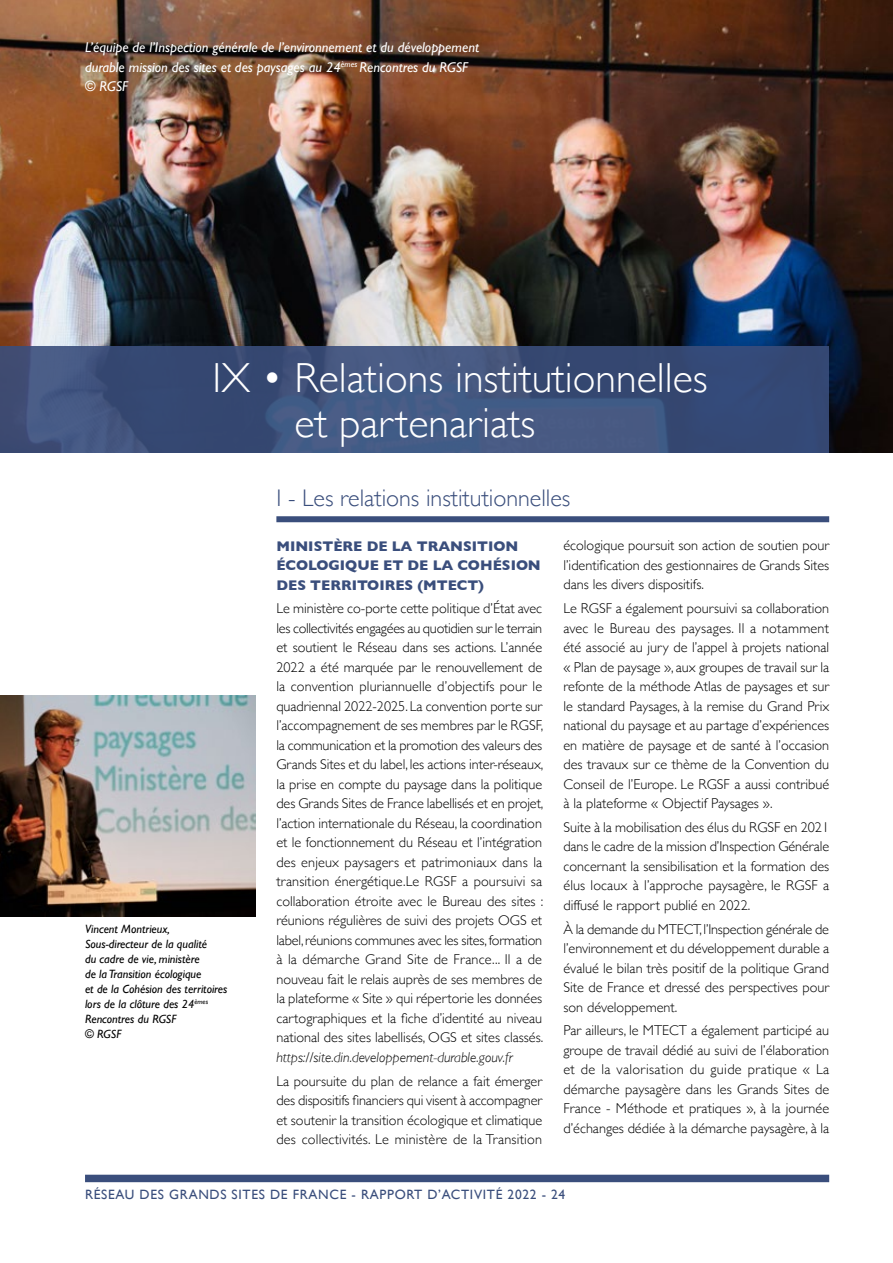
<style>
.page{position:relative;width:893px;height:1263px;background:#fff}
.page>*{position:absolute;margin:0;border:0;box-sizing:border-box;transform-origin:0 0}
.t1{font:300 42px/45px "Gill Sans";color:#fff}
.t2{font:300 24px "Gill Sans";color:#3a4e7c}
.t3{font:300 14.25px/19.5px "Gill Sans";color:#000;text-align:justify}
.t4{font:italic 14.25px/19.5px "Gill Sans";color:#fff}
.t5{font:700 14.25px/19.5px "Gill Sans";color:#3a4e7c}
.t6{font:italic 300 14.25px "Gill Sans";color:#000}
.t7{font:13.5px "Gill Sans";letter-spacing:.05em;color:#3a4e7c}
.t8{font:italic 12px/15px "Gill Sans";color:#000}
</style>
<div class="page">
<img style="left:0;top:0;width:893px;height:453px">
<div style="left:85px;top:1175px;width:744px;height:7px;background:#3a4e7c"></div>
<div style="left:276px;top:516px;width:553px;height:6px;background:#3a4e7c"></div>
<div style="left:0;top:347px;width:829px;height:106px;background:linear-gradient(to right,#41537c,#394e7a)"></div>
<img style="left:0;top:695px;width:255px;height:221px">
<p class="t4" style="left:85px;top:38px;width:395px">L’équipe de l’Inspection générale de l’environnement et du développement durable mission des sites et des paysages au 24<sup>èmes</sup> Rencontres du RGSF © RGSF</p>
<h1 class="t1" style="left:295px;top:353px;width:415px;text-indent:-82px">IX • Relations institutionnelles et partenariats</h1>
<p class="t8" style="left:85px;top:922px;width:144px">Vincent Montrieux,<br>Sous-directeur de la qualité<br>du cadre de vie, ministère<br>de la Transition écologique<br>et de la Cohésion des territoires lors de la clôture des 24<sup>èmes<br></sup>Rencontres du RGSF<br>© RGSF</p>
<h2 class="t2" style="left:276px;top:479px;width:296px">I - Les relations institutionnelles</h2>
<p class="t5" style="left:276px;top:536px;width:266px">MINISTÈRE DE LA TRANSITION<br>ÉCOLOGIQUE ET DE LA COHÉSION<br>DES TERRITOIRES (MTECT)</p>
<p class="t3" style="left:276px;top:598px;width:269px">Le ministère co-porte cette politique d’État avec les collectivités engagées au quotidien sur le terrain et soutient le Réseau dans ses actions. L’année 2022 a été marquée par le renouvellement de la convention pluriannuelle d’objectifs pour le quadriennal 2022-2025. La convention porte sur l’accompagnement de ses membres par le RGSF, la communication et la promotion des valeurs des Grands Sites et du label, les actions inter-réseaux, la prise en compte du paysage dans la politique des Grands Sites de France labellisés et en projet, l’action internationale du Réseau, la coordination et le fonctionnement du Réseau et l’intégration des enjeux paysagers et patrimoniaux dans la transition énergétique.Le RGSF a poursuivi sa collaboration étroite avec le Bureau des sites : réunions régulières de suivi des projets OGS et label, réunions communes avec les sites, formation à la démarche Grand Site de France... Il a de nouveau fait le relais auprès de ses membres de la plateforme « Site » qui répertorie les données cartographiques et la fiche d’identité au niveau national des sites labellisés, OGS et sites classés.</p>
<p class="t6" style="left:276px;top:1049px;width:238px">https://site.din.developpement-durable.gouv.fr</p>
<p class="t3" style="left:276px;top:1070px;width:267px">La poursuite du plan de relance a fait émerger des dispositifs financiers qui visent à accompagner et soutenir la transition écologique et climatique des collectivités. Le ministère de la Transition</p>
<p class="t3" style="left:563px;top:535px;width:267px">écologique poursuit son action de soutien pour l’identification des gestionnaires de Grands Sites dans les divers dispositifs.</p>
<p class="t3" style="left:563px;top:598px;width:267px">Le RGSF a également poursuivi sa collaboration avec le Bureau des paysages. Il a notamment été associé au jury de l’appel à projets national « Plan de paysage », aux groupes de travail sur la refonte de la méthode Atlas de paysages et sur le standard Paysages, à la remise du Grand Prix national du paysage et au partage d’expériences en matière de paysage et de santé à l’occasion des travaux sur ce thème de la Convention du Conseil de l’Europe. Le RGSF a aussi contribué à la plateforme « Objectif Paysages ».</p>
<p class="t3" style="left:563px;top:817px;width:267px">Suite à la mobilisation des élus du RGSF en 2021 dans le cadre de la mission d’Inspection Générale concernant la sensibilisation et la formation des élus locaux à l’approche paysagère, le RGSF a diffusé le rapport publié en 2022.</p>
<p class="t3" style="left:563px;top:919px;width:267px">À la demande du MTECT, l’Inspection générale de l’environnement et du développement durable a évalué le bilan très positif de la politique Grand Site de France et dressé des perspectives pour son développement.</p>
<p class="t3" style="left:563px;top:1020px;width:267px">Par ailleurs, le MTECT a également participé au groupe de travail dédié au suivi de l’élaboration et de la valorisation du guide pratique « La démarche paysagère dans les Grands Sites de France - Méthode et pratiques », à la journée d’échanges dédiée à la démarche paysagère, à la</p>
<p class="t7" style="left:85px;top:1187px;width:482px">RÉSEAU DES GRANDS SITES DE FRANCE - RAPPORT D’ACTIVITÉ 2022 - 24</p>
</div>
